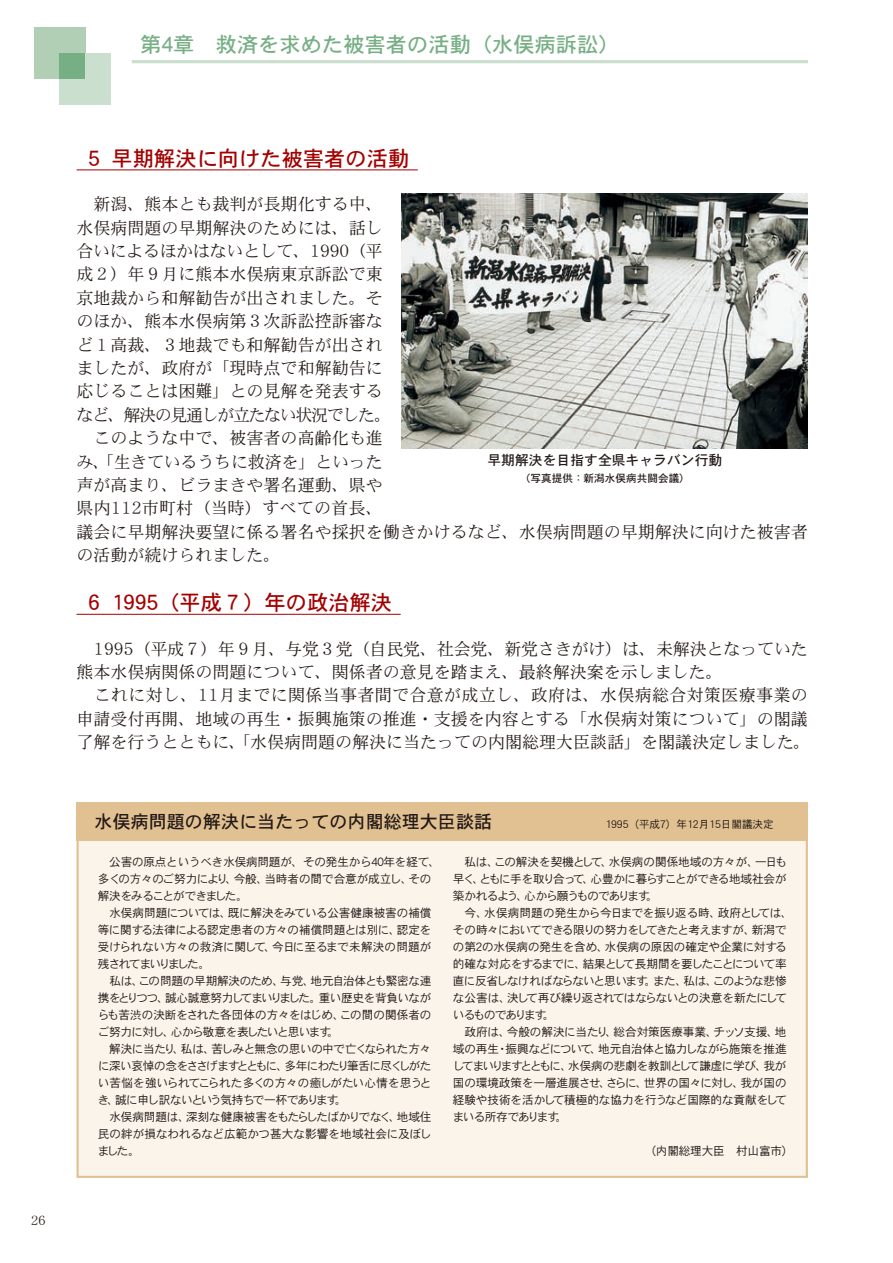
<style>
.page{position:relative;width:893px;height:1263px;background:#fff}
.page>*{position:absolute;margin:0;border:0;box-sizing:border-box;transform-origin:0 0}
.t1{font:21.3px "DFHS Gothic W5 WINP RKSJ H";color:#a40001}
.t2{font:21.3px "DFHS Gothic W5 WINP RKSJ H";color:#77af84}
.t3{font:18px "DFHS Gothic W5 WINP RKSJ H";color:#231916}
.t4{font:16.95px/23.4px "DFHS Mincho W3 WINP RKSJ H";color:#231916}
.t5{font:13.8px "DFHS Gothic W5 WINP RKSJ H";color:#231916}
.t6{font:12.75px "DFHS Mincho W3 WINP RKSJ H";color:#231916}
.t7{font:11.7px/17px "DFHS Gothic W3 WINP RKSJ H";letter-spacing:-.025em;color:#231916}
.t8{font:10.65px "DFHS Gothic W3 WINP RKSJ H";color:#231916}
.t9{font:10.65px "DFHS Gothic W5 WINP RKSJ H";color:#231916}
.s1{font-size:16.95px}
</style>
<div class="page">
<hr style="left:77px;top:170px;width:341px;height:1px;background:#a40001">
<hr style="left:77px;top:614px;width:324px;height:1px;background:#a40001">
<hr style="left:132px;top:60px;width:676px;height:3px;background:#cbdfce">
<div style="left:34px;top:28px;width:51px;height:51px;background:#b0cfb5"></div>
<div style="left:60px;top:53px;width:51px;height:51px;background:#cbdfce"></div>
<div style="left:60px;top:53px;width:25px;height:26px;background:#77af84"></div>
<img style="left:401px;top:194px;width:407px;height:254px">
<div style="left:77px;top:802px;width:731px;height:376px;background:#faf4eb;border:2px solid #e1c192"></div>
<div style="left:77px;top:802px;width:731px;height:39px;background:#e1c192"></div>
<h1 class="t2" style="left:140px;top:34px;width:481px">第4章　救済を求めた被害者の活動（水俣病訴訟）</h1>
<p class="t6" style="left:31px;top:1214px;width:17px">26</p>
<h1 class="t1" style="left:83px;top:147px;width:327px">５早期解決に向けた被害者の活動</h1>
<p class="t4" style="left:77px;top:193px;width:733px">　新潟、熊本とも裁判が長期化する中、<br>水俣病問題の早期解決のためには、話し<br>合いによるほかはないとして、1990（平<br>成２）年９月に熊本水俣病東京訴訟で東<br>京地裁から和解勧告が出されました。そ<br>のほか、熊本水俣病第３次訴訟控訴審な<br>ど１高裁、３地裁でも和解勧告が出され<br>ましたが、政府が「現時点で和解勧告に<br>応じることは困難」との見解を発表する<br>など、解決の見通しが立たない状況でした。<br>　このような中で、被害者の高齢化も進<br>み、「生きているうちに救済を」といった<br>声が高まり、ビラまきや署名運動、県や<br>県内112市町村（当時）すべての首長、<br>議会に早期解決要望に係る署名や採択を働きかけるなど、水俣病問題の早期解決に向けた被害者の活動が続けられました。</p>
<h1 class="t1" style="left:83px;top:592px;width:310px">６ 1995（平成７）年の政治解決</h1>
<p class="t4" style="left:77px;top:637px;width:736px;text-indent:17px">1995（平成７）年９月、与党３党（自民党、社会党、新党さきがけ）は、未解決となっていた熊本水俣病関係の問題について、関係者の意見を踏まえ、最終解決案を示しました。<br>　これに対し、11月までに関係当事者間で合意が成立し、政府は、水俣病総合対策医療事業の申請受付再開、地域の再生・振興施策の推進・支援を内容とする「水俣病対策について」の閣議了解を行うとともに、「水俣病問題の解決に当たっての内閣総理大臣談話」を閣議決定しました。</p>
<p class="t5" style="left:487px;top:453px;width:236px">早期解決を目指す全県キャラバン行動</p>
<p class="t9" style="left:520px;top:473px;width:172px">（写真提供：新潟水俣病共闘会議）</p>
<h2 class="t3" style="left:77px;top:812px;width:417px">　水俣病問題の解決に当たっての内閣総理大臣談話</h2>
<p class="t8" style="left:571px;top:819px;width:204px"><span class="s1">　　</span>1995（平成7）年12月15日閣議決定</p>
<p class="t7" style="left:98px;top:853px;width:344px">　公害の原点というべき水俣病問題が、その発生から40年を経て、多くの方々のご努力により、今般、当時者の間で合意が成立し、その解決をみることができました。<br>　水俣病問題については、既に解決をみている公害健康被害の補償等に関する法律による認定患者の方々の補償問題とは別に、認定を受けられない方々の救済に関して、今日に至るまで未解決の問題が残されてまいりました。<br>　私は、この問題の早期解決のため、与党、地元自治体とも緊密な連携をとりつつ、誠心誠意努力してまいりました。重い歴史を背負いながらも苦渋の決断をされた各団体の方々をはじめ、この間の関係者のご努力に対し、心から敬意を表したいと思います。<br>　解決に当たり、私は、苦しみと無念の思いの中で亡くなられた方々に深い哀悼の念をささげますとともに、多年にわたり筆舌に尽くしがたい苦悩を強いられてこられた多くの方々の癒しがたい心情を思うとき、誠に申し訳ないという気持ちで一杯であります。<br>　水俣病問題は、深刻な健康被害をもたらしたばかりでなく、地域住民の絆が損なわれるなど広範かつ甚大な影響を地域社会に及ぼしました。</p>
<p class="t7" style="left:453px;top:853px;width:341px">　私は、この解決を契機として、水俣病の関係地域の方々が、一日も早く、ともに手を取り合って、心豊かに暮らすことができる地域社会が築かれるよう、心から願うものであります。<br>　今、水俣病問題の発生から今日までを振り返る時、政府としては、その時々においてできる限りの努力をしてきたと考えますが、新潟での第2の水俣病の発生を含め、水俣病の原因の確定や企業に対する的確な対応をするまでに、結果として長期間を要したことについて率直に反省しなければならないと思います。また、私は、このような悲惨な公害は、決して再び繰り返されてはならないとの決意を新たにしているものであります。<br>　政府は、今般の解決に当たり、総合対策医療事業、チッソ支援、地域の再生・振興などについて、地元自治体と協力しながら施策を推進してまいりますとともに、水俣病の悲劇を教訓として謙虚に学び、我が国の環境政策を一層進展させ、さらに、世界の国々に対し、我が国の経験や技術を活かして積極的な協力を行うなど国際的な貢献をしてまいる所存であります。</p>
<p class="t7" style="left:644px;top:1143px;width:150px">（内閣総理大臣　村山富市）</p>
</div>
